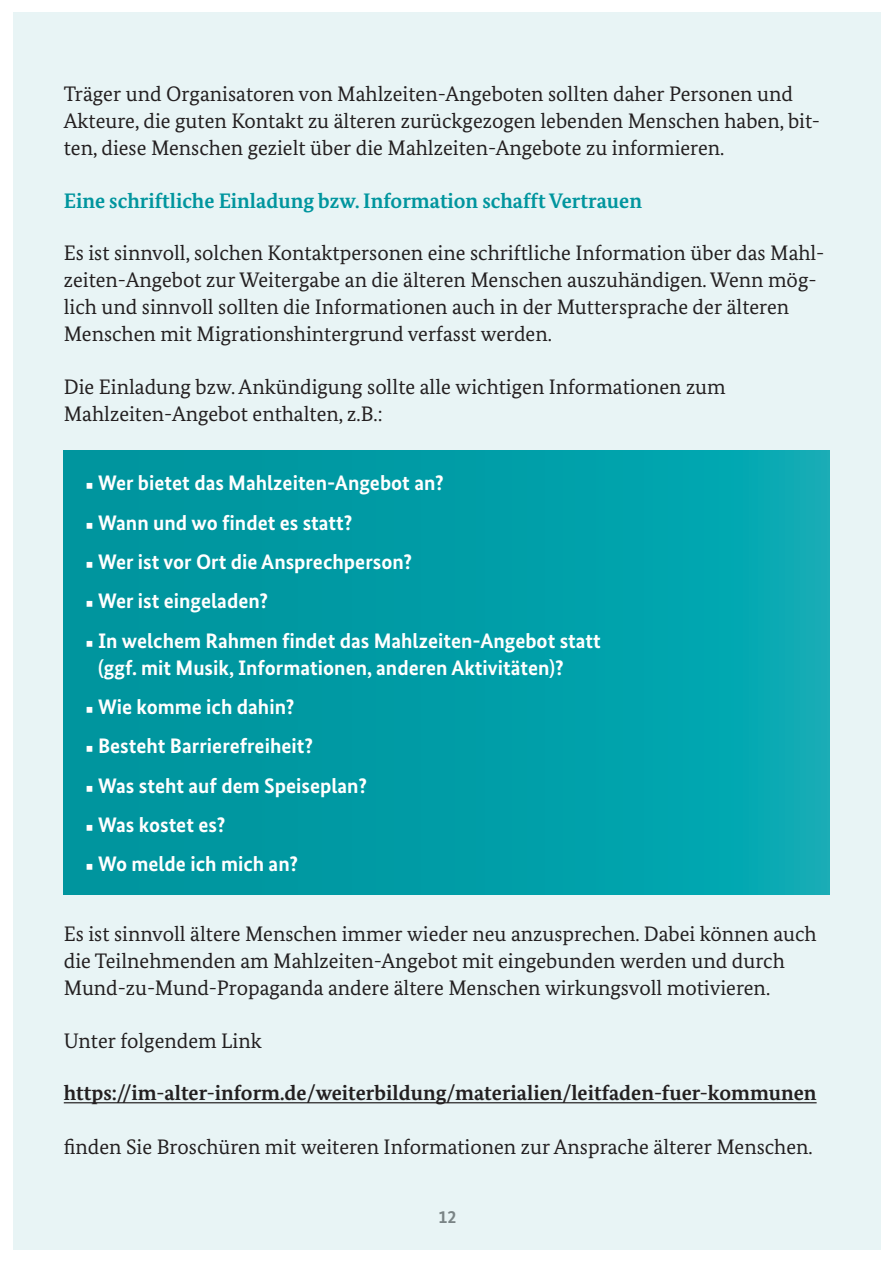
<style>
.page{position:relative;width:893px;height:1263px;background:#fff}
.page>*{position:absolute;margin:0;border:0;box-sizing:border-box;transform-origin:0 0}
.t1{font:21px/27px "Bundes Serif";color:#231f20}
.t2{font:700 21px/27px "Bundes Sans";color:#fff}
.t3{font:700 21px "Bundes Serif";color:#231f20}
.t4{font:700 21px "Bundes Serif";color:#00959e}
.t5{font:700 18px "Bundes Sans";color:#231f20}
</style>
<div class="page">
<div style="left:13px;top:13px;width:867px;height:1237px;background:#e8f4f5"></div>
<svg style="left:64px;top:451px;width:765px;height:443px;background:#019da7"></svg>
<hr style="left:64px;top:1102px;width:753px;height:1px;background:#231f20">
<p class="t1" style="left:64px;top:80px;width:758px">Träger und Organisatoren von Mahlzeiten-Angeboten sollten daher Personen und<br>Akteure, die guten Kontakt zu älteren zurückgezogen lebenden Menschen haben, bit&shy;ten, diese Menschen gezielt über die Mahlzeiten-Angebote zu informieren.</p>
<p class="t4" style="left:64px;top:188px;width:580px">Eine schriftliche Einladung bzw. Information schafft Vertrauen</p>
<p class="t1" style="left:64px;top:239px;width:762px">Es ist sinnvoll, solchen Kontaktpersonen eine schriftliche Information über das Mahl&shy;zeiten-Angebot zur Weitergabe an die älteren Menschen auszuhändigen. Wenn mög&shy;lich und sinnvoll sollten die Informationen auch in der Muttersprache der älteren Menschen mit Migrationshintergrund verfasst werden.</p>
<p class="t1" style="left:64px;top:373px;width:663px">Die Einladung bzw. Ankündigung sollte alle wichtigen Informationen zum<br>Mahlzeiten-Angebot enthalten, z.B.:</p>
<p class="t2" style="left:85px;top:469px;width:360px">▪ Wer bietet das Mahlzeiten-Angebot an?</p>
<p class="t2" style="left:85px;top:509px;width:269px">▪ Wann und wo findet es statt?</p>
<p class="t2" style="left:85px;top:548px;width:329px">▪ Wer ist vor Ort die Ansprechperson?</p>
<p class="t2" style="left:85px;top:587px;width:185px">▪ Wer ist eingeladen?</p>
<p class="t2" style="left:98px;top:627px;width:504px;text-indent:-13px">▪ In welchem Rahmen findet das Mahlzeiten-Angebot statt (ggf. mit Musik, Informationen, anderen Aktivitäten)?</p>
<p class="t2" style="left:85px;top:693px;width:211px">▪ Wie komme ich dahin?</p>
<p class="t2" style="left:85px;top:732px;width:230px">▪ Besteht Barrierefreiheit?</p>
<p class="t2" style="left:85px;top:772px;width:284px">▪ Was steht auf dem Speiseplan?</p>
<p class="t2" style="left:85px;top:811px;width:142px">▪ Was kostet es?</p>
<p class="t2" style="left:85px;top:850px;width:215px">▪ Wo melde ich mich an?</p>
<p class="t1" style="left:64px;top:920px;width:754px">Es ist sinnvoll ältere Menschen immer wieder neu anzusprechen. Dabei können auch die Teilnehmenden am Mahlzeiten-Angebot mit eingebunden werden und durch<br>Mund-zu-Mund-Propaganda andere ältere Menschen wirkungsvoll motivieren.</p>
<p class="t1" style="left:64px;top:1026px;width:200px">Unter folgendem Link</p>
<p class="t3" style="left:64px;top:1080px;width:754px">https://im-alter-inform.de/weiterbildung/materialien/leitfaden-fuer-kommunen</p>
<p class="t1" style="left:64px;top:1133px;width:750px">finden Sie Broschüren mit weiteren Informationen zur Ansprache älterer Menschen.</p>
<p class="t5" style="left:439px;top:1205px;width:19px">12</p>
</div>
